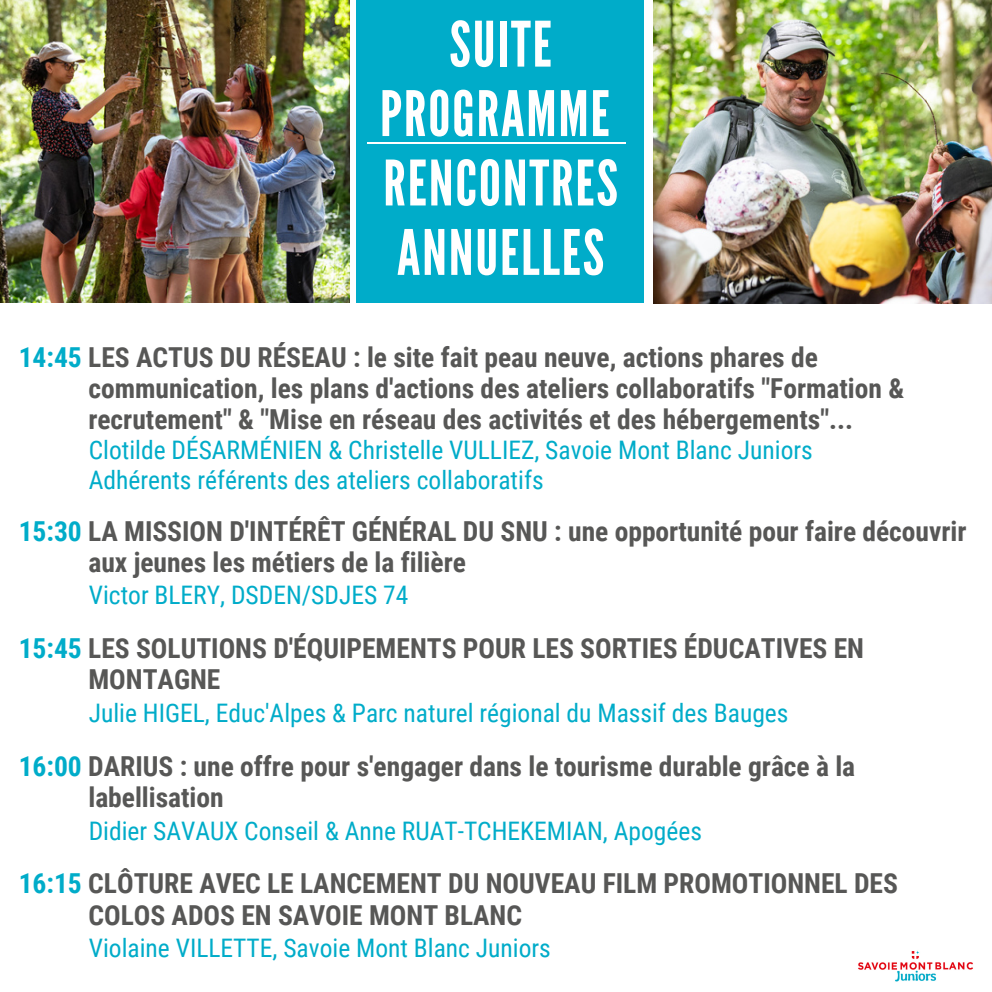
<style>
.page{position:relative;width:992px;height:992px;background:#fff}
.page>*{position:absolute;margin:0;border:0;box-sizing:border-box;transform-origin:0 0}
.t1{font:62.5px/69.5px "League Gothic";letter-spacing:.03em;color:#fff;text-align:center}
.t2{font:700 27.5px/31.2px "Roboto Condensed";color:#575756}
.t3{font:25.5px/30px "Roboto Condensed";color:#00acc9}
.s1{color:#00acc9}
</style>
<div class="page">
<img style="left:653px;top:0;width:339px;height:303px">
<img style="left:0;top:0;width:349px;height:303px">
<div style="left:357px;top:0;width:287px;height:303px;background:#00acc9"></div>
<img style="left:858px;top:951px;width:115px;height:31px">
<hr style="left:367px;top:142px;width:259px;height:2px;background:#fff">
<h1 class="t1" style="left:380px;top:11px;width:239px">SUITE<br>PROGRAMME<br>RENCONTRES<br>ANNUELLES</h1>
<p class="t2" style="left:88px;top:342px;width:817px;text-indent:-70px"><span class="s1">14:45</span> LES ACTUS DU RÉSEAU : le site fait peau neuve, actions phares de communication, les plans d'actions des ateliers collaboratifs "Formation &amp; recrutement" &amp; "Mise en réseau des activités et des hébergements"...</p>
<p class="t3" style="left:89px;top:435px;width:725px">Clotilde DÉSARMÉNIEN &amp; Christelle VULLIEZ, Savoie Mont Blanc Juniors<br>Adhérents référents des ateliers collaboratifs</p>
<p class="t2" style="left:88px;top:515px;width:880px;text-indent:-70px"><span class="s1">15:30</span> LA MISSION D'INTÉRÊT GÉNÉRAL DU SNU : une opportunité pour faire découvrir aux jeunes les métiers de la filière</p>
<p class="t3" style="left:89px;top:581px;width:321px">Victor BLERY, DSDEN/SDJES 74</p>
<p class="t2" style="left:88px;top:633px;width:777px;text-indent:-70px"><span class="s1">15:45</span> LES SOLUTIONS D'ÉQUIPEMENTS POUR LES SORTIES ÉDUCATIVES EN<br>MONTAGNE</p>
<p class="t3" style="left:89px;top:698px;width:701px">Julie HIGEL, Educ'Alpes &amp; Parc naturel régional du Massif des Bauges</p>
<p class="t2" style="left:88px;top:751px;width:768px;text-indent:-70px"><span class="s1">16:00</span> DARIUS : une offre pour s'engager dans le tourisme durable grâce à la labellisation</p>
<p class="t3" style="left:89px;top:816px;width:615px">Didier SAVAUX Conseil &amp; Anne RUAT-TCHEKEMIAN, Apogées</p>
<p class="t2" style="left:88px;top:868px;width:811px;text-indent:-70px"><span class="s1">16:15</span> CLÔTURE AVEC LE LANCEMENT DU NOUVEAU FILM PROMOTIONNEL DES<br>COLOS ADOS EN SAVOIE MONT BLANC</p>
<p class="t3" style="left:89px;top:933px;width:464px">Violaine VILLETTE, Savoie Mont Blanc Juniors</p>
</div>
